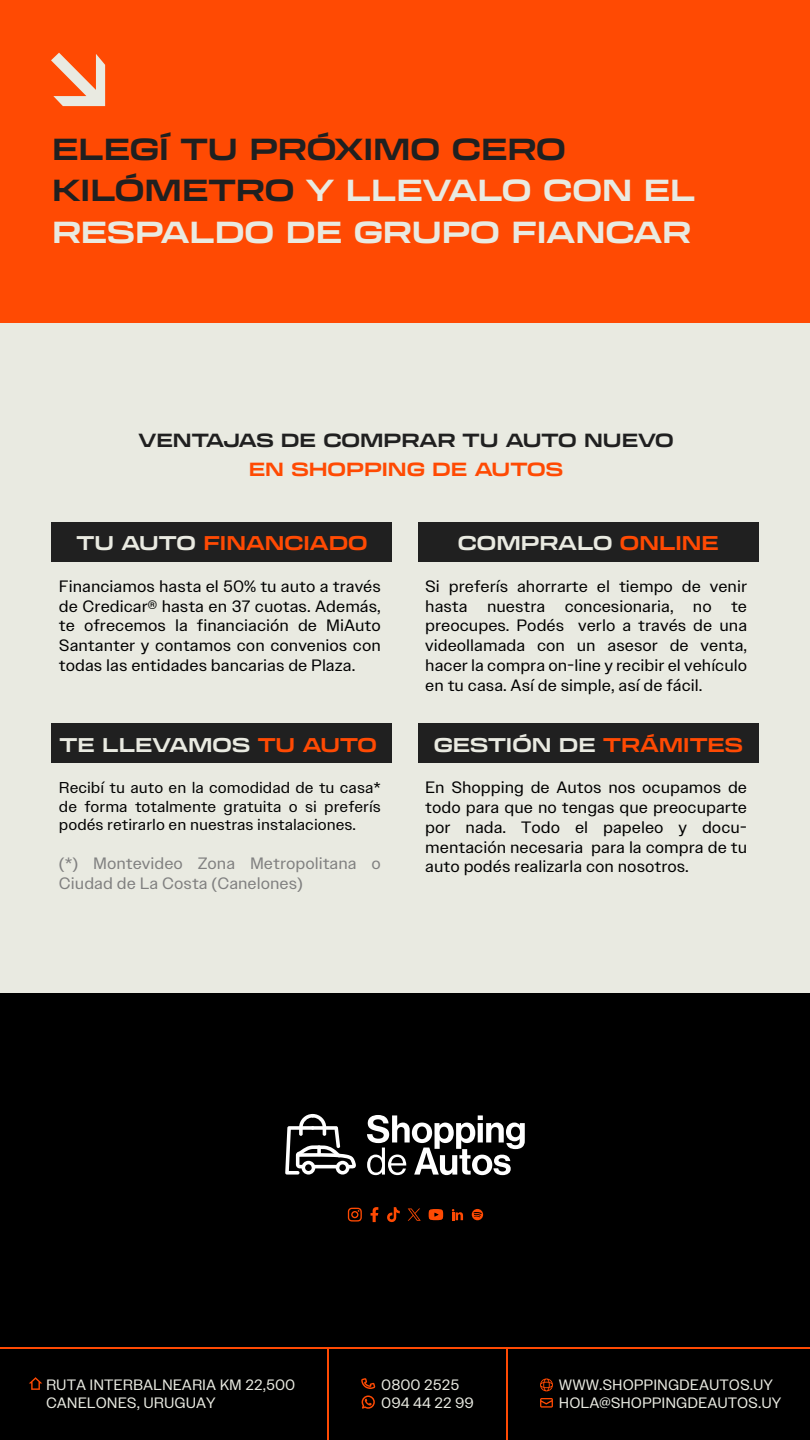
<style>
.page{position:relative;width:810px;height:1440px;background:#fff}
.page>*{position:absolute;margin:0;border:0;box-sizing:border-box;transform-origin:0 0}
.t1{font:700 expanded 30px/41.2px "Transducer";color:#e9eae1}
.t2{font:700 expanded 19.58px "Transducer";color:#e9eae1}
.t3{font:700 expanded 19.58px "Transducer";color:#ff4a03}
.t4{font:700 expanded 18.75px "Transducer";color:#202020}
.t5{font:700 expanded 18.75px "Transducer";color:#ff4a03}
.t6{font:16.42px/19.7px "Owners Text";color:#000;text-align:justify}
.t7{font:16.42px/19.7px "Owners Text";color:#808080}
.t8{font:15.67px/18.8px "Owners Text";color:#000;text-align:justify}
.t9{font:15px/18px "Owners Text";color:#e9eae1}
.s1{color:#202020}
.s2{color:#e9eae1}
.s3{color:#ff4a03}
</style>
<div class="page">
<div style="left:0;top:0;width:810px;height:343px;background:#ff4a03"></div>
<div style="left:0;top:993px;width:810px;height:447px;background:#000"></div>
<svg style="left:429px;top:1209px;width:14px;height:11px"></svg>
<svg style="left:452px;top:1209px;width:11px;height:11px"></svg>
<svg style="left:348px;top:1208px;width:14px;height:14px"></svg>
<svg style="left:371px;top:1207px;width:7px;height:15px"></svg>
<svg style="left:387px;top:1207px;width:13px;height:15px"></svg>
<svg style="left:408px;top:1208px;width:13px;height:13px"></svg>
<svg style="left:472px;top:1209px;width:11px;height:11px"></svg>
<svg style="left:285px;top:1114px;width:71px;height:61px"></svg>
<svg style="left:367px;top:1115px;width:158px;height:60px"></svg>
<svg style="left:51px;top:53px;width:54px;height:53px"></svg>
<div style="left:0;top:323px;width:810px;height:670px;background:#e9eae1"></div>
<hr style="left:0;top:1347px;width:810px;height:2px;background:#ff4a03">
<hr style="left:328px;top:1348px;width:1px;height:92px;background:#ff4a03">
<hr style="left:506px;top:1348px;width:2px;height:92px;background:#ff4a03">
<svg style="left:29px;top:1377px;width:13px;height:13px"></svg>
<svg style="left:361px;top:1378px;width:14px;height:11px"></svg>
<svg style="left:362px;top:1395px;width:13px;height:14px"></svg>
<svg style="left:540px;top:1398px;width:13px;height:10px"></svg>
<svg style="left:540px;top:1378px;width:13px;height:13px"></svg>
<div style="left:51px;top:522px;width:341px;height:40px;background:#202020"></div>
<div style="left:418px;top:522px;width:341px;height:40px;background:#202020"></div>
<div style="left:51px;top:724px;width:341px;height:39px;background:#202020"></div>
<div style="left:418px;top:724px;width:341px;height:39px;background:#202020"></div>
<h1 class="t1" style="left:52px;top:127px;width:645px"><span class="s1">ELEGÍ TU PRÓXIMO CERO<br>KILÓMETRO</span> Y LLEVALO CON EL<br>RESPALDO DE GRUPO FIANCAR</h1>
<p class="t4" style="left:138px;top:426px;width:537px">VENTAJAS DE COMPRAR TU AUTO NUEVO</p>
<p class="t5" style="left:249px;top:456px;width:316px">EN SHOPPING DE AUTOS</p>
<p class="t3" style="left:77px;top:529px;width:293px"><span class="s2">TU AUTO</span> FINANCIADO</p>
<p class="t6" style="left:59px;top:576px;width:323px">Financiamos hasta el 50% tu auto a través de Credicar® hasta en 37 cuotas. Además, te ofrecemos la financiación de MiAuto Santanter y contamos con convenios con todas las entidades bancarias de Plaza.</p>
<p class="t2" style="left:60px;top:731px;width:319px">TE LLEVAMOS <span class="s3">TU AUTO</span></p>
<p class="t8" style="left:59px;top:778px;width:323px">Recibí tu auto en la comodidad de tu casa* de forma totalmente gratuita o si preferís podés retirarlo en nuestras instalaciones.</p>
<p class="t7" style="left:59px;top:853px;width:323px">(*) Montevideo Zona Metropolitana o<br>Ciudad de La Costa (Canelones)</p>
<p class="t2" style="left:458px;top:529px;width:262px">COMPRALO <span class="s3">ONLINE</span></p>
<p class="t6" style="left:425px;top:576px;width:323px">Si preferís ahorrarte el tiempo de venir hasta nuestra concesionaria, no te preocupes. Podés verlo a través de una videollamada con un asesor de venta, hacer la compra on-line y recibir el vehículo en tu casa. Así de simple, así de fácil.</p>
<p class="t2" style="left:434px;top:731px;width:311px">GESTIÓN DE <span class="s3">TRÁMITES</span></p>
<p class="t6" style="left:425px;top:778px;width:323px">En Shopping de Autos nos ocupamos de todo para que no tengas que preocuparte por nada. Todo el papeleo y docu&shy;mentación necesaria para la compra de tu auto podés realizarla con nosotros.</p>
<p class="t9" style="left:46px;top:1376px;width:251px">RUTA INTERBALNEARIA KM 22,500<br>CANELONES, URUGUAY</p>
<p class="t9" style="left:381px;top:1376px;width:94px">0800 2525<br>094 44 22 99</p>
<p class="t9" style="left:559px;top:1376px;width:224px">WWW.SHOPPINGDEAUTOS.UY<br>HOLA@SHOPPINGDEAUTOS.UY</p>
</div>
